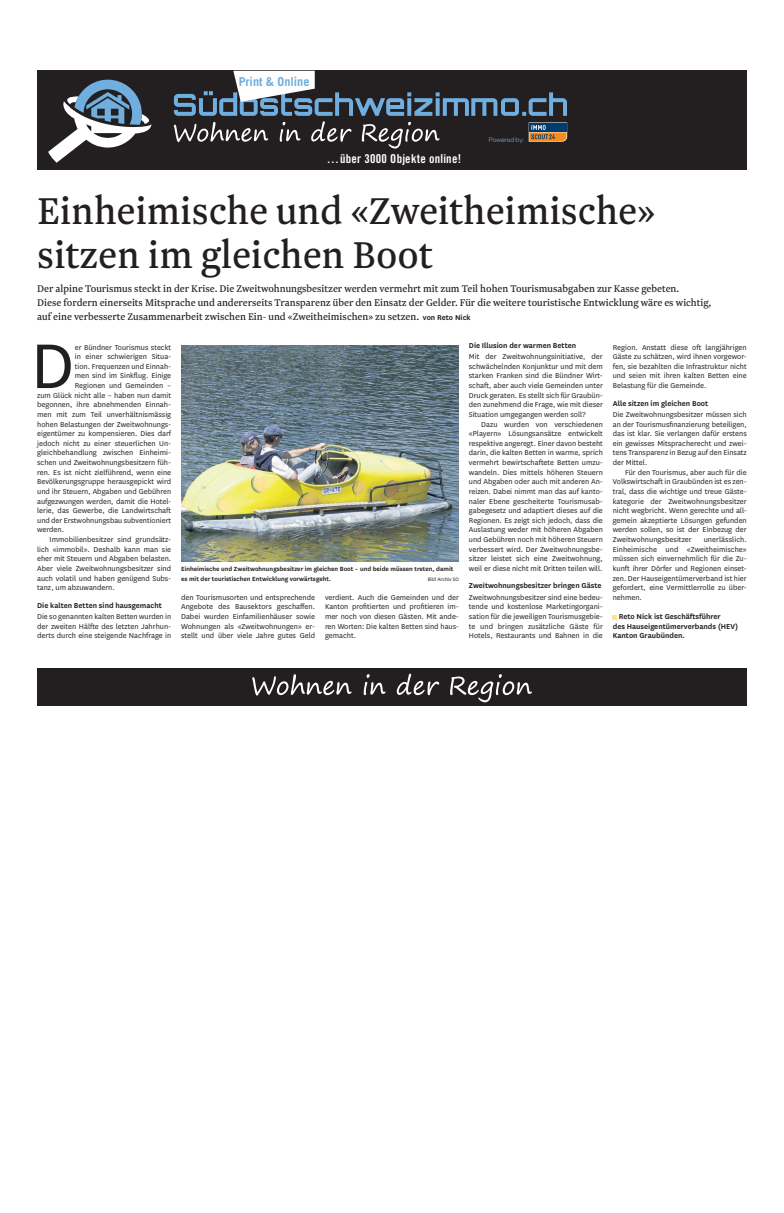
<style>
.page{position:relative;width:784px;height:1213px;background:#fff}
.page>*{position:absolute;margin:0;border:0;box-sizing:border-box;transform-origin:0 0}
.t1{font:73.67px "National";color:#231f20}
.t2{font:43.75px/43.8px "Newzald";color:#231f20}
.t3{font:12.25px "Trade Gothic LT Std Bd Cn 20 OV IGFRWB";letter-spacing:.02em;color:#fff}
.t4{font:12.25px "Trade Gothic LT Std Bold OV JGFRWB";color:#6eaedf}
.t5{font:11.38px/14px "Newzald";color:#231f20}
.t6{font:8.31px/9.6px "National";color:#231f20;text-align:justify}
.t7{font:600 8.31px/9.6px "National";color:#231f20}
.t8{font:7.44px "Founders Grotesk Light OV HGFRWB";color:#6eaedf}
.t9{font:600 7px/9.6px "National";color:#231f20}
.t10{font:5.69px "National";color:#231f20}
.s1{font-family:"National";font-weight:600;font-size:8.31px}
</style>
<div class="page">
<div style="left:37px;top:71px;width:710px;height:99px;background:#231f20"></div>
<svg style="left:48px;top:80px;width:104px;height:83px"></svg>
<svg style="left:174px;top:71px;width:393px;height:78px"></svg>
<svg style="left:613px;top:615px;width:4px;height:4px"></svg>
<img style="left:181px;top:346px;width:278px;height:215px">
<div style="left:37px;top:669px;width:710px;height:37px;background:#231f20"></div>
<svg style="left:252px;top:674px;width:99px;height:22px"></svg>
<svg style="left:364px;top:674px;width:21px;height:21px"></svg>
<svg style="left:397px;top:674px;width:42px;height:21px"></svg>
<svg style="left:450px;top:674px;width:82px;height:28px"></svg>
<h3 class="t4" style="left:239px;top:74px;width:72px">Print &amp; Online</h3>
<h3 class="t3" style="left:327px;top:151px;width:136px">…über 3000 Objekte online!</h3>
<p class="t8" style="left:489px;top:135px;width:37px">Powered by:</p>
<h2 class="t2" style="left:37px;top:189px;width:620px">Einheimische und «Zweitheimische» sitzen im gleichen Boot</h2>
<p class="t5" style="left:37px;top:281px;width:676px">Der alpine Tourismus steckt in der Krise. Die Zweitwohnungsbesitzer werden vermehrt mit zum Teil hohen Tourismusabgaben zur Kasse gebeten.<br>Diese fordern einerseits Mitsprache und andererseits Transparenz über den Einsatz der Gelder. Für die weitere touristische Entwicklung wäre es wichtig, auf eine verbesserte Zusammenarbeit zwischen Ein- und «Zweitheimischen» zu setzen. <span class="s1">von Reto Nick</span></p>
<h1 class="t1" style="left:31px;top:318px;width:45px">D</h1>
<p class="t6" style="left:75px;top:342px;width:98px">er Bündner Tourismus steckt</p>
<p class="t6" style="left:75px;top:351px;width:98px">in einer schwierigen Situa-</p>
<p class="t6" style="left:75px;top:361px;width:98px">tion. Frequenzen und Einnah-</p>
<p class="t6" style="left:75px;top:371px;width:98px">men sind im Sinkflug. Einige</p>
<p class="t6" style="left:75px;top:380px;width:98px">Regionen und Gemeinden –</p>
<p class="t6" style="left:37px;top:390px;width:135px">zum Glück nicht alle – haben nun damit</p>
<p class="t6" style="left:37px;top:400px;width:135px">begonnen, ihre abnehmenden Einnah-</p>
<p class="t6" style="left:37px;top:409px;width:136px">men mit zum Teil unverhältnismässig</p>
<p class="t6" style="left:37px;top:419px;width:135px">hohen Belastungen der Zweitwohnungs-</p>
<p class="t6" style="left:37px;top:428px;width:135px">eigentümer zu kompensieren. Dies darf</p>
<p class="t6" style="left:37px;top:438px;width:135px">jedoch nicht zu einer steuerlichen Un-</p>
<p class="t6" style="left:37px;top:448px;width:135px">gleichbehandlung zwischen Einheimi-</p>
<p class="t6" style="left:37px;top:457px;width:135px">schen und Zweitwohnungsbesitzern füh-</p>
<p class="t6" style="left:37px;top:467px;width:135px">ren. Es ist nicht zielführend, wenn eine</p>
<p class="t6" style="left:37px;top:477px;width:135px">Bevölkerungsgruppe herausgepickt wird</p>
<p class="t6" style="left:37px;top:486px;width:135px">und ihr Steuern, Abgaben und Gebühren</p>
<p class="t6" style="left:37px;top:496px;width:135px">aufgezwungen werden, damit die Hotel-</p>
<p class="t6" style="left:37px;top:505px;width:135px">lerie, das Gewerbe, die Landwirtschaft</p>
<p class="t6" style="left:37px;top:515px;width:135px">und der Erstwohnungsbau subventioniert</p>
<p class="t6" style="left:37px;top:525px;width:28px">werden.</p>
<p class="t6" style="left:50px;top:534px;width:123px">Immobilienbesitzer sind grundsätz-</p>
<p class="t6" style="left:37px;top:544px;width:135px">lich «immobil». Deshalb kann man sie</p>
<p class="t6" style="left:37px;top:554px;width:135px">eher mit Steuern und Abgaben belasten.</p>
<p class="t6" style="left:37px;top:563px;width:135px">Aber viele Zweitwohnungsbesitzer sind</p>
<p class="t6" style="left:37px;top:573px;width:135px">auch volatil und haben genügend Subs-</p>
<p class="t6" style="left:37px;top:582px;width:79px">tanz, um abzuwandern.</p>
<p class="t7" style="left:37px;top:600px;width:126px">Die kalten Betten sind hausgemacht</p>
<p class="t6" style="left:37px;top:611px;width:135px">Die so genannten kalten Betten wurden in der zweiten Hälfte des letzten Jahrhun&shy;derts durch eine steigende Nachfrage in</p>
<p class="t9" style="left:181px;top:563px;width:274px">Einheimische und Zweitwohnungsbesitzer im gleichen Boot – und beide müssen treten, damit es mit der touristischen Entwicklung vorwärtsgeht.</p>
<p class="t10" style="left:428px;top:575px;width:33px">Bild Archiv SO</p>
<p class="t6" style="left:181px;top:592px;width:135px">den Tourismusorten und entsprechende Angebote des Bausektors geschaffen.<br>Dabei wurden Einfamilienhäuser sowie Wohnungen als «Zweitwohnungen» er&shy;stellt und über viele Jahre gutes Geld</p>
<p class="t6" style="left:325px;top:592px;width:135px">verdient. Auch die Gemeinden und der Kanton profitierten und profitieren im&shy;mer noch von diesen Gästen. Mit ande&shy;ren Worten: Die kalten Betten sind haus&shy;gemacht.</p>
<p class="t7" style="left:469px;top:340px;width:109px">Die Illusion der warmen Betten</p>
<p class="t6" style="left:469px;top:351px;width:135px">Mit der Zweitwohnungsinitiative, der schwächelnden Konjunktur und mit dem starken Franken sind die Bündner Wirt&shy;schaft, aber auch viele Gemeinden unter Druck geraten. Es stellt sich für Graubün&shy;den zunehmend die Frage, wie mit dieser Situation umgegangen werden soll?</p>
<p class="t6" style="left:469px;top:419px;width:135px;text-indent:12px">Dazu wurden von verschiedenen «Playern» Lösungsansätze entwickelt respektive angeregt. Einer davon besteht darin, die kalten Betten in warme, sprich vermehrt bewirtschaftete Betten umzu&shy;wandeln. Dies mittels höheren Steuern und Abgaben oder auch mit anderen An&shy;reizen. Dabei nimmt man das auf kanto&shy;naler Ebene gescheiterte Tourismusab&shy;gabegesetz und adaptiert dieses auf die Regionen. Es zeigt sich jedoch, dass die Auslastung weder mit höheren Abgaben und Gebühren noch mit höheren Steuern verbessert wird. Der Zweitwohnungsbe&shy;sitzer leistet sich eine Zweitwohnung, weil er diese nicht mit Dritten teilen will.</p>
<p class="t7" style="left:469px;top:580px;width:134px">Zweitwohnungsbesitzer bringen Gäste</p>
<p class="t6" style="left:469px;top:592px;width:136px">Zweitwohnungsbesitzer sind eine bedeu&shy;tende und kostenlose Marketingorgani&shy;sation für die jeweiligen Tourismusgebie&shy;te und bringen zusätzliche Gäste für Hotels, Restaurants und Bahnen in die</p>
<p class="t6" style="left:613px;top:342px;width:135px">Region. Anstatt diese oft langjährigen Gäste zu schätzen, wird ihnen vorgewor&shy;fen, sie bezahlten die Infrastruktur nicht und seien mit ihren kalten Betten eine Belastung für die Gemeinde.</p>
<p class="t7" style="left:613px;top:398px;width:97px">Alle sitzen im gleichen Boot</p>
<p class="t6" style="left:613px;top:409px;width:135px">Die Zweitwohnungsbesitzer müssen sich an der Tourismusfinanzierung beteiligen, das ist klar. Sie verlangen dafür erstens ein gewisses Mitspracherecht und zwei&shy;tens Transparenz in Bezug auf den Einsatz der Mittel.</p>
<p class="t6" style="left:613px;top:467px;width:135px;text-indent:12px">Für den Tourismus, aber auch für die Volkswirtschaft in Graubünden ist es zen&shy;tral, dass die wichtige und treue Gäste&shy;kategorie der Zweitwohnungsbesitzer nicht wegbricht. Wenn gerechte und all&shy;gemein akzeptierte Lösungen gefunden werden sollen, so ist der Einbezug der Zweitwohnungsbesitzer</p>
<p class="t6" style="left:613px;top:534px;width:135px;text-indent:91px">unerlässlich.<br>Einheimische und «Zweitheimische» müssen sich einvernehmlich für die Zu&shy;kunft ihrer Dörfer und Regionen einset&shy;zen. Der Hauseigentümerverband ist hier gefordert, eine Vermittlerrolle zu über&shy;nehmen.</p>
<p class="t7" style="left:613px;top:611px;width:127px;text-indent:6px">Reto Nick ist Geschäftsführer<br>des Hauseigentümerverbands (HEV)<br>Kanton Graubünden.</p>
</div>
